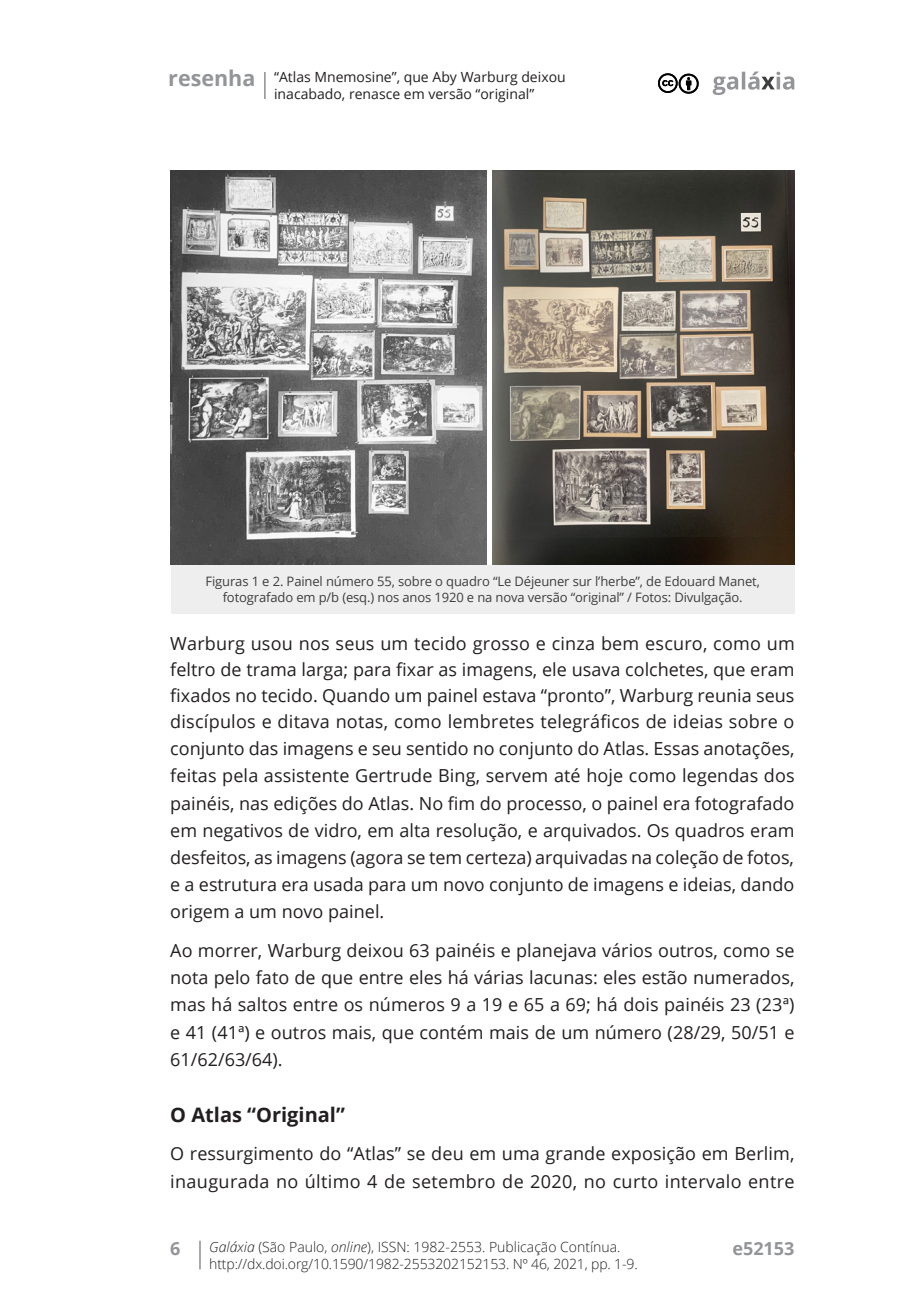
<style>
.page{position:relative;width:908px;height:1304px;background:#fff}
.page>*{position:absolute;margin:0;border:0;box-sizing:border-box;transform-origin:0 0}
.t1{font:700 21.6px "Open Sans";color:#939598}
.t2{font:700 20px "Open Sans";color:#231f20}
.t3{font:18px/26.8px "Open Sans";letter-spacing:.005em;color:#231f20;text-align:justify}
.t4{font:700 18px "Open Sans";color:#939598}
.t5{font:300 14px "Open Sans";letter-spacing:-.01em;color:#231f20}
.t6{font:14px/17px "Open Sans";color:#231f20}
.t7{font:13px/16px "Open Sans";letter-spacing:-.01em;color:#3e3e3f;text-align:center}
.s1{font-style:italic}
</style>
<div class="page">
<svg style="left:712px;top:72px;width:82px;height:23px"></svg>
<svg style="left:658px;top:73px;width:41px;height:21px"></svg>
<svg style="left:264px;top:72px;width:1px;height:27px"></svg>
<hr style="left:199px;top:1241px;width:2px;height:28px;background:#939598">
<img style="left:170px;top:170px;width:316px;height:395px">
<img style="left:492px;top:170px;width:302px;height:395px">
<div style="left:171px;top:565px;width:623px;height:49px;background:#eeeeef"></div>
<p class="t1" style="left:168px;top:63px;width:89px">resenha</p>
<p class="t6" style="left:274px;top:68px;width:293px">“Atlas Mnemosine”, que Aby Warburg deixou inacabado, renasce em versão “original”</p>
<p class="t7" style="left:205px;top:573px;width:555px">Figuras 1 e 2. Painel número 55, sobre o quadro “Le Déjeuner sur l’herbe”, de Edouard Manet, fotografado em p/b (esq.) nos anos 1920 e na nova versão “original” / Fotos: Divulgação.</p>
<p class="t3" style="left:170px;top:630px;width:626px">Warburg usou nos seus um tecido grosso e cinza bem escuro, como um feltro de trama larga; para fixar as imagens, ele usava colchetes, que eram fixados no tecido. Quando um painel estava “pronto”, Warburg reunia seus discípulos e ditava notas, como lembretes telegráficos de ideias sobre o conjunto das imagens e seu sentido no conjunto do Atlas. Essas anotações, feitas pela assistente Gertrude Bing, servem até hoje como legendas dos painéis, nas edições do Atlas. No fim do processo, o painel era fotografado em negativos de vidro, em alta resolução, e arquivados. Os quadros eram desfeitos, as imagens (agora se tem certeza) arquivadas na coleção de fotos, e a estrutura era usada para um novo conjunto de imagens e ideias, dando origem a um novo painel.</p>
<p class="t3" style="left:170px;top:936px;width:625px">Ao morrer, Warburg deixou 63 painéis e planejava vários outros, como se nota pelo fato de que entre eles há várias lacunas: eles estão numerados, mas há saltos entre os números 9 a 19 e 65 a 69; há dois painéis 23 (23ª) e 41 (41ª) e outros mais, que contém mais de um número (28/29, 50/51 e 61/62/63/64).</p>
<p class="t2" style="left:170px;top:1100px;width:176px">O Atlas “Original”</p>
<p class="t3" style="left:170px;top:1140px;width:625px">O ressurgimento do “Atlas” se deu em uma grande exposição em Berlim, inaugurada no último 4 de setembro de 2020, no curto intervalo entre</p>
<p class="t4" style="left:170px;top:1236px;width:12px">6</p>
<p class="t5" style="left:209px;top:1237px;width:412px"><span class="s1">Galáxia</span> (São Paulo, <span class="s1">online</span>), ISSN: 1982-2553. Publicação Contínua.</p>
<p class="t4" style="left:732px;top:1236px;width:64px">e52153</p>
<p class="t5" style="left:209px;top:1254px;width:429px">http://dx.doi.org/10.1590/1982-2553202152153. Nº 46, 2021, pp. 1-9.</p>
</div>
